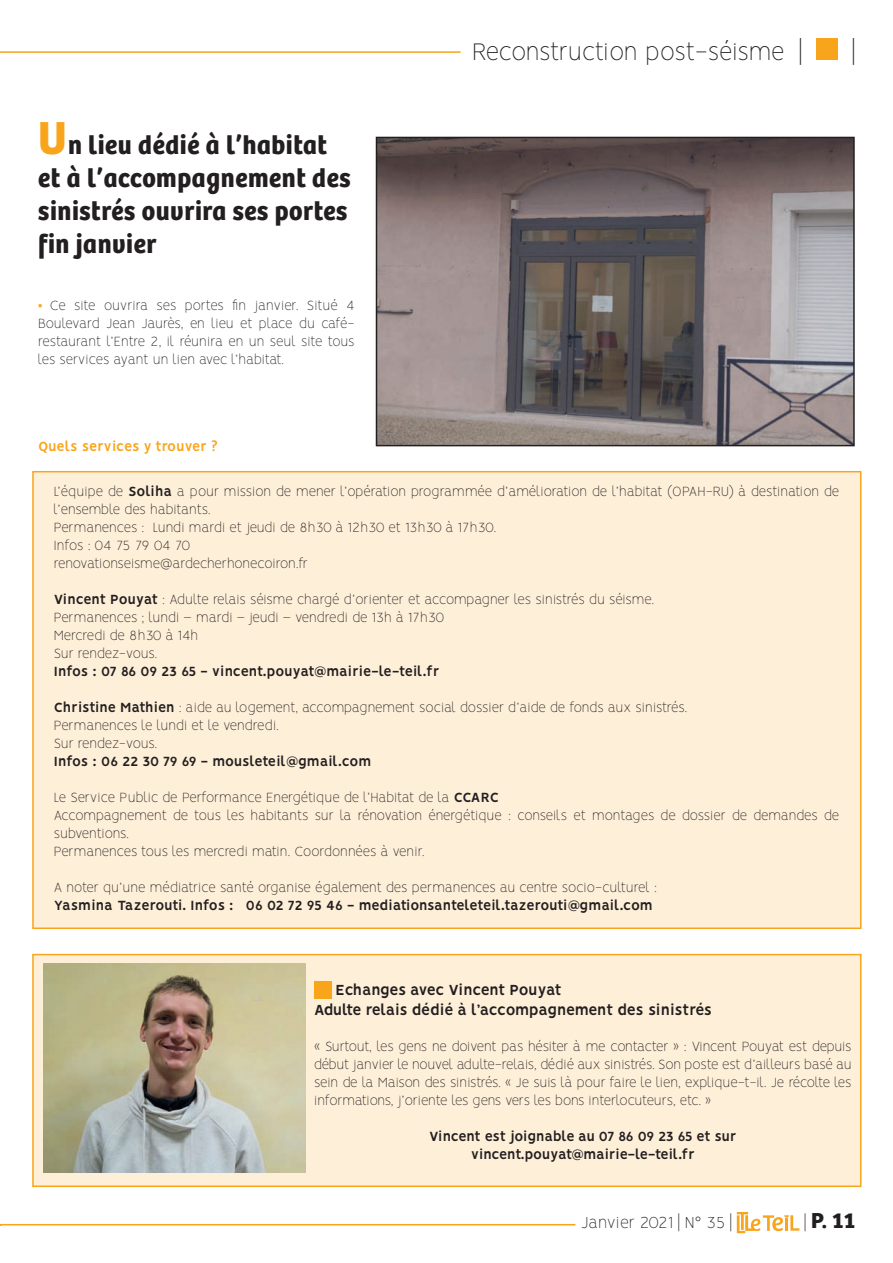
<style>
.page{position:relative;width:893px;height:1263px;background:#fff}
.page>*{position:absolute;margin:0;border:0;box-sizing:border-box;transform-origin:0 0}
.t1{font:700 27px/33px "Bree";letter-spacing:.025em;color:#231f20;scale:.95 1}
.t2{font:100 27px "Vision";letter-spacing:-.015em;color:#231f20}
.t3{font:700 22.5px "Bree";color:#231f20}
.t4{font:100 18px "Vision";letter-spacing:-.015em;color:#231f20}
.t5{font:700 16.5px/19.8px "Vision";letter-spacing:-.02em;color:#231f20}
.t6{font:100 15px/18px "Vision";letter-spacing:-.015em;color:#231f20}
.t7{font:700 15px/18px "Vision";letter-spacing:-.005em;color:#231f20;text-align:center}
.t8{font:700 15px "Vision";letter-spacing:-.005em;color:#f9a51b}
.s1{font-size:48px;color:#f9a51b}
.s2{font-weight:700}
.s3{font-family:"Vision";font-weight:100;font-size:18px}
</style>
<div class="page">
<div style="left:33px;top:954px;width:828px;height:232px;background:#feefd8"></div>
<div style="left:314px;top:982px;width:17px;height:17px;background:#f9a51b"></div>
<div style="left:32px;top:954px;width:829px;height:233px;border:2px solid #f9a51b"></div>
<div style="left:32px;top:471px;width:829px;height:458px;background:#feefd8;border:2px solid #f9a51b"></div>
<hr style="left:0;top:51px;width:461px;height:2px;background:#f9a51b">
<div style="left:816px;top:38px;width:22px;height:22px;background:#f9a51b"></div>
<hr style="left:0;top:1224px;width:575px;height:1px;background:#f9a51b">
<svg style="left:737px;top:1212px;width:62px;height:21px"></svg>
<img style="left:379px;top:140px;width:473px;height:303px">
<div style="left:376px;top:137px;width:479px;height:309px;border:2px solid #231f20"></div>
<img style="left:44px;top:964px;width:262px;height:208px">
<h1 class="t1" style="left:38px;top:129px;width:330px"><span class="s1">U</span>n lieu dédié à l’habitat et à l’accompagnement des sinistrés ouvrira ses portes fin janvier</h1>
<p class="t6" style="left:38px;top:298px;width:318px;text-align:justify;text-indent:12px">Ce site ouvrira ses portes fin janvier. Situé 4<br>Boulevard Jean Jaurès, en lieu et place du café&shy;restaurant l’Entre 2, il réunira en un seul site tous les services ayant un lien avec l’habitat.</p>
<h1 class="t2" style="left:472px;top:36px;width:331px">Reconstruction post-séisme |</h1>
<h1 class="t2" style="left:852px;top:36px;width:4px">|</h1>
<p class="t8" style="left:38px;top:438px;width:181px">Quels services y trouver ?</p>
<p class="t6" style="left:54px;top:484px;width:787px">L’équipe de <span class="s2">Soliha</span> a pour mission de mener l’opération programmée d’amélioration de l’habitat (OPAH-RU) à destination de l’ensemble des habitants.<br>Permanences : Lundi mardi et jeudi de 8h30 à 12h30 et 13h30 à 17h30.<br>Infos : 04 75 79 04 70<br>renovationseisme@ardecherhonecoiron.fr</p>
<p class="t6" style="left:54px;top:592px;width:602px"><span class="s2">Vincent Pouyat</span> : Adulte relais séisme chargé d’orienter et accompagner les sinistrés du séisme.<br>Permanences ; lundi – mardi – jeudi – vendredi de 13h à 17h30<br>Mercredi de 8h30 à 14h<br>Sur rendez-vous.</p>
<p class="t7" style="left:54px;top:663px;width:387px">Infos : 07 86 09 23 65 - vincent.pouyat@mairie-le-teil.fr</p>
<p class="t6" style="left:54px;top:700px;width:635px"><span class="s2">Christine Mathien</span> : aide au logement, accompagnement social dossier d’aide de fonds aux sinistrés.<br>Permanences le lundi et le vendredi.<br>Sur rendez-vous.</p>
<p class="t7" style="left:54px;top:753px;width:319px">Infos : 06 22 30 79 69 - mousleteil@gmail.com</p>
<p class="t6" style="left:54px;top:790px;width:787px">Le Service Public de Performance Energétique de l’Habitat de la <span class="s2">CCARC<br></span>Accompagnement de tous les habitants sur la rénovation énergétique : conseils et montages de dossier de demandes de subventions.<br>Permanences tous les mercredi matin. Coordonnées à venir.</p>
<p class="t6" style="left:54px;top:880px;width:605px">A noter qu’une médiatrice santé organise également des permanences au centre socio-culturel :</p>
<p class="t7" style="left:54px;top:897px;width:600px">Yasmina Tazerouti. Infos : 06 02 72 95 46 - mediationsanteleteil.tazerouti@gmail.com</p>
<p class="t5" style="left:314px;top:981px;width:399px;text-indent:21px">Echanges avec Vincent Pouyat<br>Adulte relais dédié à l’accompagnement des sinistrés</p>
<p class="t6" style="left:314px;top:1039px;width:539px;text-align:justify">« Surtout, les gens ne doivent pas hésiter à me contacter » : Vincent Pouyat est depuis début janvier le nouvel adulte-relais, dédié aux sinistrés. Son poste est d’ailleurs basé au sein de la Maison des sinistrés. « Je suis là pour faire le lien, explique-t-il. Je récolte les informations, j’oriente les gens vers les bons interlocuteurs, etc. »</p>
<p class="t7" style="left:429px;top:1129px;width:309px">Vincent est joignable au 07 86 09 23 65 et sur vincent.pouyat@mairie-le-teil.fr</p>
<p class="t4" style="left:581px;top:1212px;width:152px">Janvier 2021 | N° 35 |</p>
<h2 class="t3" style="left:804px;top:1207px;width:52px"><span class="s3">|</span> P. 11</h2>
</div>
